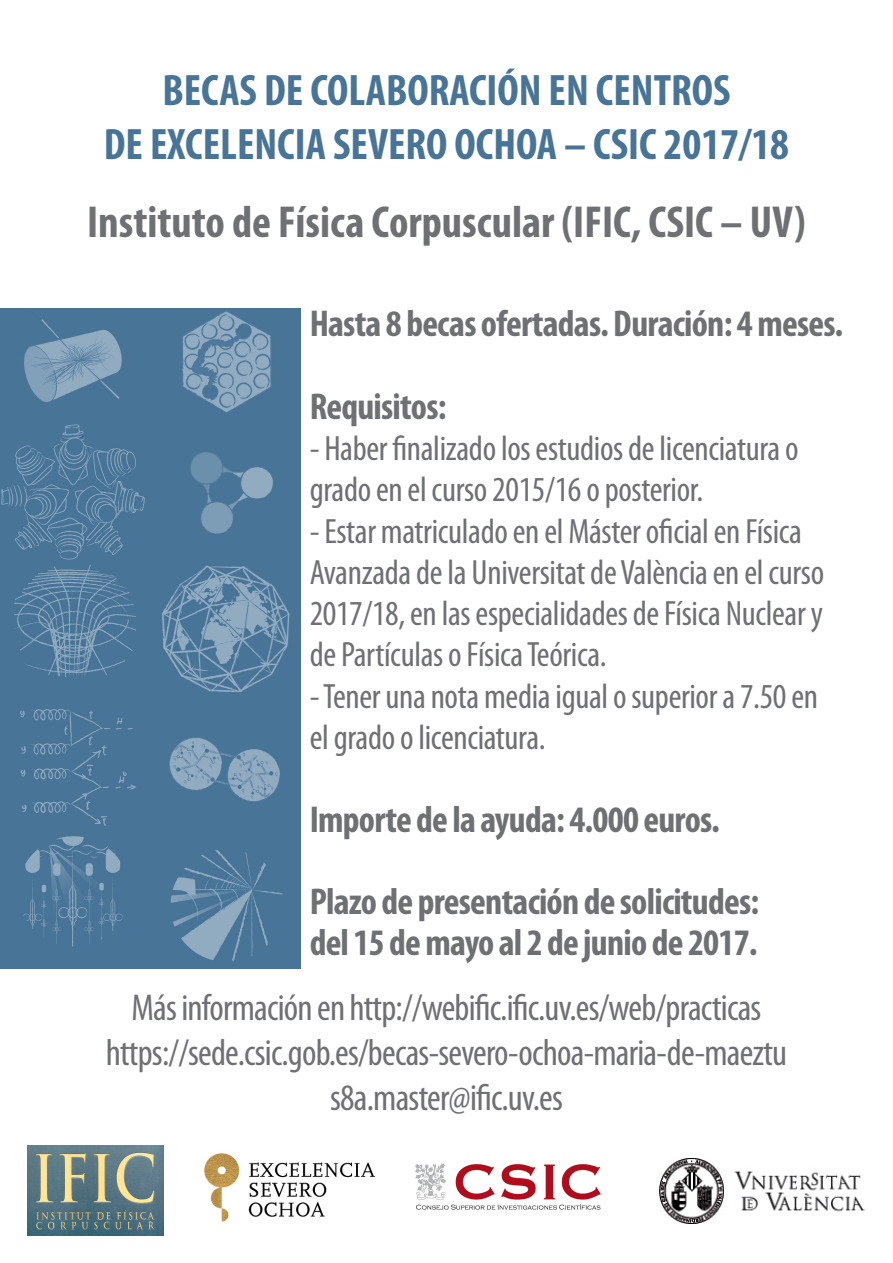
<style>
.page{position:relative;width:893px;height:1263px;background:#fff}
.page>*{position:absolute;margin:0;border:0;box-sizing:border-box;transform-origin:0 0}
.t1{font:700 condensed 45px "Myriad Pro";color:#6f7073}
.t2{font:700 condensed 44.25px "Myriad Pro";color:#487497}
.t3{font:700 condensed 37.5px "Myriad Pro";letter-spacing:-.02em;color:#6f7073}
.t4{font:condensed 37.5px "Myriad Pro";letter-spacing:-.02em;color:#6f7073}
.t5{font:condensed 35.25px/41.2px "Myriad Pro";letter-spacing:-.01em;color:#6f7073}
</style>
<div class="page">
<img style="left:27px;top:1145px;width:137px;height:90px">
<img style="left:415px;top:1163px;width:186px;height:47px">
<img style="left:659px;top:1158px;width:206px;height:65px">
<img style="left:204px;top:1153px;width:172px;height:69px">
<img style="left:2px;top:310px;width:144px;height:656px">
<img style="left:146px;top:308px;width:154px;height:660px">
<p class="t2" style="left:162px;top:63px;width:570px">BECAS DE COLABORACIÓN EN CENTROS</p>
<p class="t2" style="left:104px;top:117px;width:687px">DE EXCELENCIA SEVERO OCHOA – CSIC 2017/18</p>
<p class="t1" style="left:87px;top:194px;width:720px">Instituto de Física Corpuscular (IFIC, CSIC – UV)</p>
<p class="t3" style="left:310px;top:300px;width:535px">Hasta 8 becas ofertadas. Duración: 4 meses.</p>
<p class="t3" style="left:310px;top:383px;width:138px">Requisitos:</p>
<p class="t5" style="left:310px;top:427px;width:491px">- Haber finalizado los estudios de licenciatura o</p>
<p class="t5" style="left:310px;top:469px;width:395px">grado en el curso 2015/16 o posterior.</p>
<p class="t5" style="left:310px;top:510px;width:516px">- Estar matriculado en el Máster oficial en Física<br>Avanzada de la Universitat de València en el curso<br>2017/18, en las especialidades de Física Nuclear y</p>
<p class="t5" style="left:310px;top:634px;width:299px">de Partículas o Física Teórica.</p>
<p class="t5" style="left:310px;top:675px;width:510px">- Tener una nota media igual o superior a 7.50 en</p>
<p class="t5" style="left:310px;top:716px;width:238px">el grado o licenciatura.</p>
<p class="t3" style="left:310px;top:795px;width:412px">Importe de la ayuda: 4.000 euros.</p>
<p class="t3" style="left:310px;top:878px;width:451px">Plazo de presentación de solicitudes:</p>
<p class="t3" style="left:310px;top:919px;width:449px">del 15 de mayo al 2 de junio de 2017.</p>
<p class="t4" style="left:132px;top:985px;width:631px">Más información en http://webific.ific.uv.es/web/practicas</p>
<p class="t4" style="left:106px;top:1030px;width:683px">https://sede.csic.gob.es/becas-severo-ochoa-maria-de-maeztu</p>
<p class="t4" style="left:330px;top:1075px;width:234px">s8a.master@ific.uv.es</p>
</div>
